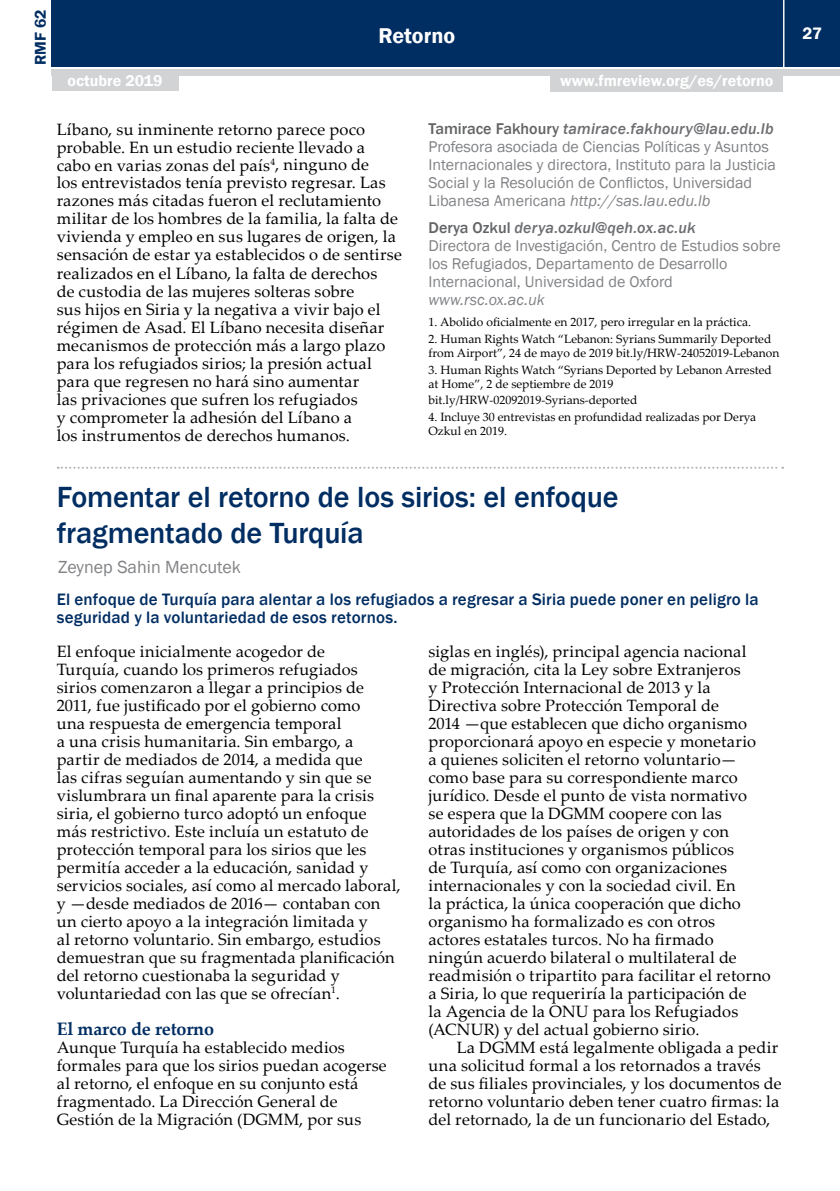
<style>
.page{position:relative;width:840px;height:1191px;background:#fff}
.page>*{position:absolute;margin:0;border:0;box-sizing:border-box;transform-origin:0 0}
.t1{font:500 30px/36px "Franklin Gothic";letter-spacing:-.005em;color:#002d62}
.t2{font:600 22px "Franklin Gothic";color:#fff}
.t3{font:18px "Franklin Gothic";color:#808285}
.t4{font:700 18px "Palatino Linotype";letter-spacing:-.01em;color:#002d62}
.t5{font:500 17px/18px "Franklin Gothic";letter-spacing:.01em;color:#002d62}
.t6{font:600 17px "Franklin Gothic";color:#fff}
.t7{font:16.4px/18px "Palatino Linotype";letter-spacing:.01em;color:#000}
.t8{font:16px/18px "Franklin Gothic";color:#808285}
.t9{font:600 16px "Franklin Gothic";color:#fff}
.t10{font:italic 16px "Franklin Gothic";color:#808285}
.t11{font:600 16px "Franklin Gothic";color:#002d62}
.t12{font:12px/14px "Palatino Linotype";color:#000}
.s1{font-weight:500;color:#636466}
.s2{font-weight:500;font-style:italic;color:#6d6e71}
.s3{font-style:italic}
</style>
<div class="page">
<div style="left:52px;top:0;width:787px;height:66px;background:#002d62"></div>
<div style="left:52px;top:69px;width:787px;height:6px;background:#d1d3d4"></div>
<hr style="left:782px;top:0;width:2px;height:68px;background:#fff">
<div style="left:52px;top:73px;width:126px;height:18px;background:#d1d3d4"></div>
<div style="left:550px;top:74px;width:232px;height:18px;background:#d1d3d4"></div>
<svg style="left:58px;top:467px;width:724px;height:2px"></svg>
<p class="t11" style="left:31px;top:65px;width:57px;rotate:-90deg">RMF 62</p>
<h2 class="t2" style="left:378px;top:22px;width:78px">Retorno</h2>
<p class="t9" style="left:67px;top:71px;width:97px">octubre 2019</p>
<p class="t9" style="left:560px;top:71px;width:215px">www.fmreview.org/es/retorno</p>
<p class="t7" style="left:57px;top:119px;width:346px">Líbano, su inminente retorno parece poco probable. En un estudio reciente llevado a cabo en varias zonas del país<sup>4</sup>, ninguno de<br>los entrevistados tenía previsto regresar. Las razones más citadas fueron el reclutamiento militar de los hombres de la familia, la falta de vivienda y empleo en sus lugares de origen, la sensación de estar ya establecidos o de sentirse realizados en el Líbano, la falta de derechos<br>de custodia de las mujeres solteras sobre<br>sus hijos en Siria y la negativa a vivir bajo el régimen de Asad. El Líbano necesita diseñar mecanismos de protección más a largo plazo para los refugiados sirios; la presión actual para que regresen no hará sino aumentar<br>las privaciones que sufren los refugiados<br>y comprometer la adhesión del Líbano a<br>los instrumentos de derechos humanos.</p>
<p class="t8" style="left:428px;top:120px;width:349px"><span class="s1">Tamirace Fakhoury</span> <span class="s2">tamirace.fakhoury@lau.edu.lb </span>Profesora asociada de Ciencias Políticas y Asuntos Internacionales y directora, Instituto para la Justicia Social y la Resolución de Conflictos, Universidad Libanesa Americana <span class="s3">http://sas.lau.edu.lb</span></p>
<p class="t8" style="left:428px;top:219px;width:354px"><span class="s1">Derya Ozkul</span> <span class="s2">derya.ozkul@qeh.ox.ac.uk<br></span>Directora de Investigación, Centro de Estudios sobre los Refugiados, Departamento de Desarrollo Internacional, Universidad de Oxford</p>
<p class="t10" style="left:428px;top:289px;width:118px">www.rsc.ox.ac.uk</p>
<p class="t12" style="left:428px;top:314px;width:324px">1. Abolido oficialmente en 2017, pero irregular en la práctica.</p>
<p class="t12" style="left:428px;top:331px;width:352px">2. Human Rights Watch “Lebanon: Syrians Summarily Deported from Airport”, 24 de mayo de 2019 bit.ly/HRW-24052019-Lebanon</p>
<p class="t12" style="left:428px;top:362px;width:344px">3. Human Rights Watch “Syrians Deported by Lebanon Arrested at Home”, 2 de septiembre de 2019</p>
<p class="t12" style="left:428px;top:393px;width:210px">bit.ly/HRW-02092019-Syrians-deported</p>
<p class="t12" style="left:428px;top:410px;width:329px">4. Incluye 30 entrevistas en profundidad realizadas por Derya<br>Ozkul en 2019.</p>
<h1 class="t1" style="left:57px;top:479px;width:563px">Fomentar el retorno de los sirios: el enfoque fragmentado de Turquía</h1>
<p class="t3" style="left:58px;top:555px;width:184px">Zeynep Sahin Mencutek</p>
<p class="t5" style="left:57px;top:590px;width:703px">El enfoque de Turquía para alentar a los refugiados a regresar a Siria puede poner en peligro la seguridad y la voluntariedad de esos retornos.</p>
<p class="t7" style="left:57px;top:641px;width:345px">El enfoque inicialmente acogedor de<br>Turquía, cuando los primeros refugiados sirios comenzaron a llegar a principios de 2011, fue justificado por el gobierno como<br>una respuesta de emergencia temporal<br>a una crisis humanitaria. Sin embargo, a<br>partir de mediados de 2014, a medida que<br>las cifras seguían aumentando y sin que se vislumbrara un final aparente para la crisis siria, el gobierno turco adoptó un enfoque más restrictivo. Este incluía un estatuto de protección temporal para los sirios que les permitía acceder a la educación, sanidad y servicios sociales, así como al mercado laboral, y —desde mediados de 2016— contaban con un cierto apoyo a la integración limitada y<br>al retorno voluntario. Sin embargo, estudios demuestran que su fragmentada planificación del retorno cuestionaba la seguridad y voluntariedad con las que se ofrecían<sup>1</sup>.</p>
<p class="t4" style="left:57px;top:1015px;width:159px">El marco de retorno</p>
<p class="t7" style="left:57px;top:1037px;width:331px">Aunque Turquía ha establecido medios formales para que los sirios puedan acogerse al retorno, el enfoque en su conjunto está fragmentado. La Dirección General de Gestión de la Migración (DGMM, por sus</p>
<p class="t7" style="left:428px;top:641px;width:344px">siglas en inglés), principal agencia nacional<br>de migración, cita la Ley sobre Extranjeros<br>y Protección Internacional de 2013 y la Directiva sobre Protección Temporal de<br>2014 —que establecen que dicho organismo proporcionará apoyo en especie y monetario<br>a quienes soliciten el retorno voluntario— como base para su correspondiente marco jurídico. Desde el punto de vista normativo<br>se espera que la DGMM coopere con las autoridades de los países de origen y con<br>otras instituciones y organismos públicos<br>de Turquía, así como con organizaciones internacionales y con la sociedad civil. En<br>la práctica, la única cooperación que dicho organismo ha formalizado es con otros actores estatales turcos. No ha firmado ningún acuerdo bilateral o multilateral de readmisión o tripartito para facilitar el retorno a Siria, lo que requeriría la participación de<br>la Agencia de la ONU para los Refugiados (ACNUR) y del actual gobierno sirio.</p>
<p class="t7" style="left:428px;top:1037px;width:354px;text-indent:28px">La DGMM está legalmente obligada a pedir una solicitud formal a los retornados a través de sus filiales provinciales, y los documentos de retorno voluntario deben tener cuatro firmas: la del retornado, la de un funcionario del Estado,</p>
<p class="t6" style="left:802px;top:23px;width:21px">27</p>
</div>
